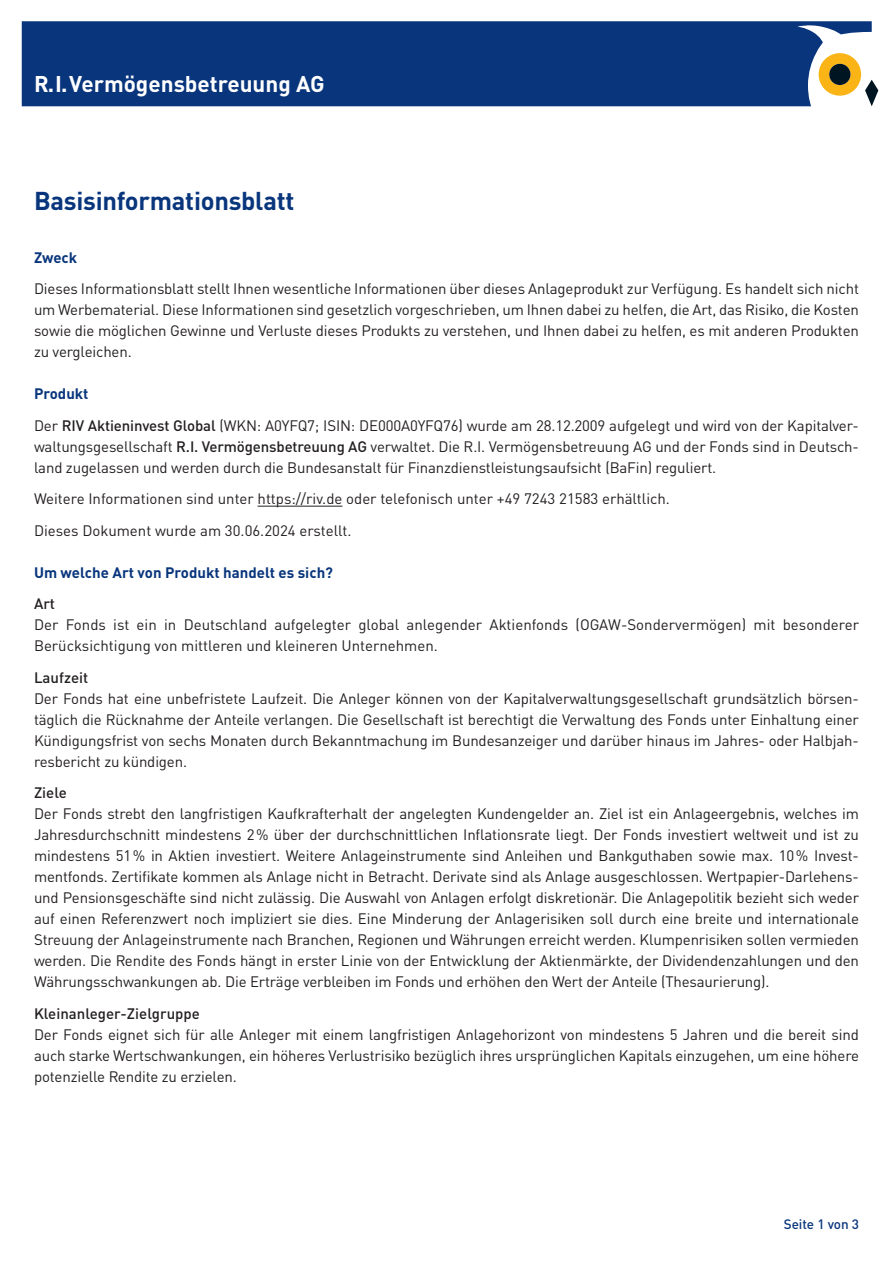
<style>
.page{position:relative;width:893px;height:1263px;background:#fff}
.page>*{position:absolute;margin:0;border:0;box-sizing:border-box;transform-origin:0 0}
.t1{font:700 25.5px "DINOT";letter-spacing:-.01em;color:#08357c}
.t2{font:700 22.5px "DINOT";color:#fff}
.t3{font:15px/21px "DINOT";letter-spacing:-.01em;color:#231f20;text-align:justify}
.t4{font:700 15px "DINOT";color:#08357c}
.t5{font:500 15px "DINOT";color:#231f20}
.t6{font:500 13.5px "DINOT";letter-spacing:-.005em;color:#08357c}
.s1{font-weight:700;color:#08357c}
.s2{font-weight:500}
</style>
<div class="page">
<hr style="left:258px;top:506px;width:84px;height:1px;background:#231f20">
<div style="left:22px;top:21px;width:850px;height:85px;background:#08357c"></div>
<svg style="left:819px;top:53px;width:59px;height:53px"></svg>
<h2 class="t2" style="left:35px;top:67px;width:292px">R.I.Vermögensbetreuung AG</h2>
<h1 class="t1" style="left:34px;top:181px;width:262px">Basisinformationsblatt</h1>
<p class="t4" style="left:34px;top:245px;width:45px">Zweck</p>
<p class="t3" style="left:34px;top:277px;width:826px">Dieses Informationsblatt stellt Ihnen wesentliche Informationen über dieses Anlageprodukt zur Verfügung. Es handelt sich nicht um Werbematerial. Diese Informationen sind gesetzlich vorgeschrieben, um Ihnen dabei zu helfen, die Art, das Risiko, die Kosten sowie die möglichen Gewinne und Verluste dieses Produkts zu verstehen, und Ihnen dabei zu helfen, es mit anderen Produkten zu vergleichen.</p>
<p class="t3" style="left:34px;top:377px;width:826px;line-height:31.5px"><span class="s1">Produkt<br></span>Der <span class="s2">RIV Aktieninvest Global</span> (WKN: A0YFQ7; ISIN: DE000A0YFQ76) wurde am 28.12.2009 aufgelegt und wird von der Kapitalver-</p>
<p class="t3" style="left:34px;top:434px;width:826px">waltungsgesellschaft <span class="s2">R.I. Vermögensbetreuung AG</span> verwaltet. Die R.I. Vermögensbetreuung AG und der Fonds sind in Deutsch&shy;land zugelassen und werden durch die Bundesanstalt für Finanzdienstleistungsaufsicht (BaFin) reguliert.</p>
<p class="t3" style="left:34px;top:482px;width:637px;line-height:31.5px">Weitere Informationen sind unter https://riv.de oder telefonisch unter +49 7243 21583 erhältlich.<br>Dieses Dokument wurde am 30.06.2024 erstellt.</p>
<p class="t4" style="left:34px;top:560px;width:301px">Um welche Art von Produkt handelt es sich?</p>
<p class="t5" style="left:34px;top:592px;width:23px">Art</p>
<p class="t3" style="left:34px;top:613px;width:826px">Der Fonds ist ein in Deutschland aufgelegter global anlegender Aktienfonds (OGAW-Sondervermögen) mit besonderer<br>Berücksichtigung von mittleren und kleineren Unternehmen.</p>
<p class="t5" style="left:34px;top:665px;width:56px">Laufzeit</p>
<p class="t3" style="left:34px;top:686px;width:826px">Der Fonds hat eine unbefristete Laufzeit. Die Anleger können von der Kapitalverwaltungsgesellschaft grundsätzlich börsen&shy;täglich die Rücknahme der Anteile verlangen. Die Gesellschaft ist berechtigt die Verwaltung des Fonds unter Einhaltung einer Kündigungsfrist von sechs Monaten durch Bekanntmachung im Bundesanzeiger und darüber hinaus im Jahres- oder Halbjah&shy;resbericht zu kündigen.</p>
<p class="t5" style="left:34px;top:781px;width:34px">Ziele</p>
<p class="t3" style="left:34px;top:802px;width:826px">Der Fonds strebt den langfristigen Kaufkrafterhalt der angelegten Kundengelder an. Ziel ist ein Anlageergebnis, welches im Jahresdurchschnitt mindestens 2% über der durchschnittlichen Inflationsrate liegt. Der Fonds investiert weltweit und ist zu mindestens 51% in Aktien investiert. Weitere Anlageinstrumente sind Anleihen und Bankguthaben sowie max. 10% Invest&shy;mentfonds. Zertifikate kommen als Anlage nicht in Betracht. Derivate sind als Anlage ausgeschlossen. Wertpapier-Darlehens&shy;und Pensionsgeschäfte sind nicht zulässig. Die Auswahl von Anlagen erfolgt diskretionär. Die Anlagepolitik bezieht sich weder auf einen Referenzwert noch impliziert sie dies. Eine Minderung der Anlagerisiken soll durch eine breite und internationale Streuung der Anlageinstrumente nach Branchen, Regionen und Währungen erreicht werden. Klumpenrisiken sollen vermieden werden. Die Rendite des Fonds hängt in erster Linie von der Entwicklung der Aktienmärkte, der Dividendenzahlungen und den Währungsschwankungen ab. Die Erträge verbleiben im Fonds und erhöhen den Wert der Anteile (Thesaurierung).</p>
<p class="t5" style="left:34px;top:1001px;width:167px">Kleinanleger-Zielgruppe</p>
<p class="t3" style="left:34px;top:1022px;width:826px">Der Fonds eignet sich für alle Anleger mit einem langfristigen Anlagehorizont von mindestens 5 Jahren und die bereit sind auch starke Wertschwankungen, ein höheres Verlustrisiko bezüglich ihres ursprünglichen Kapitals einzugehen, um eine höhere potenzielle Rendite zu erzielen.</p>
<p class="t6" style="left:784px;top:1213px;width:77px">Seite 1 von 3</p>
</div>
